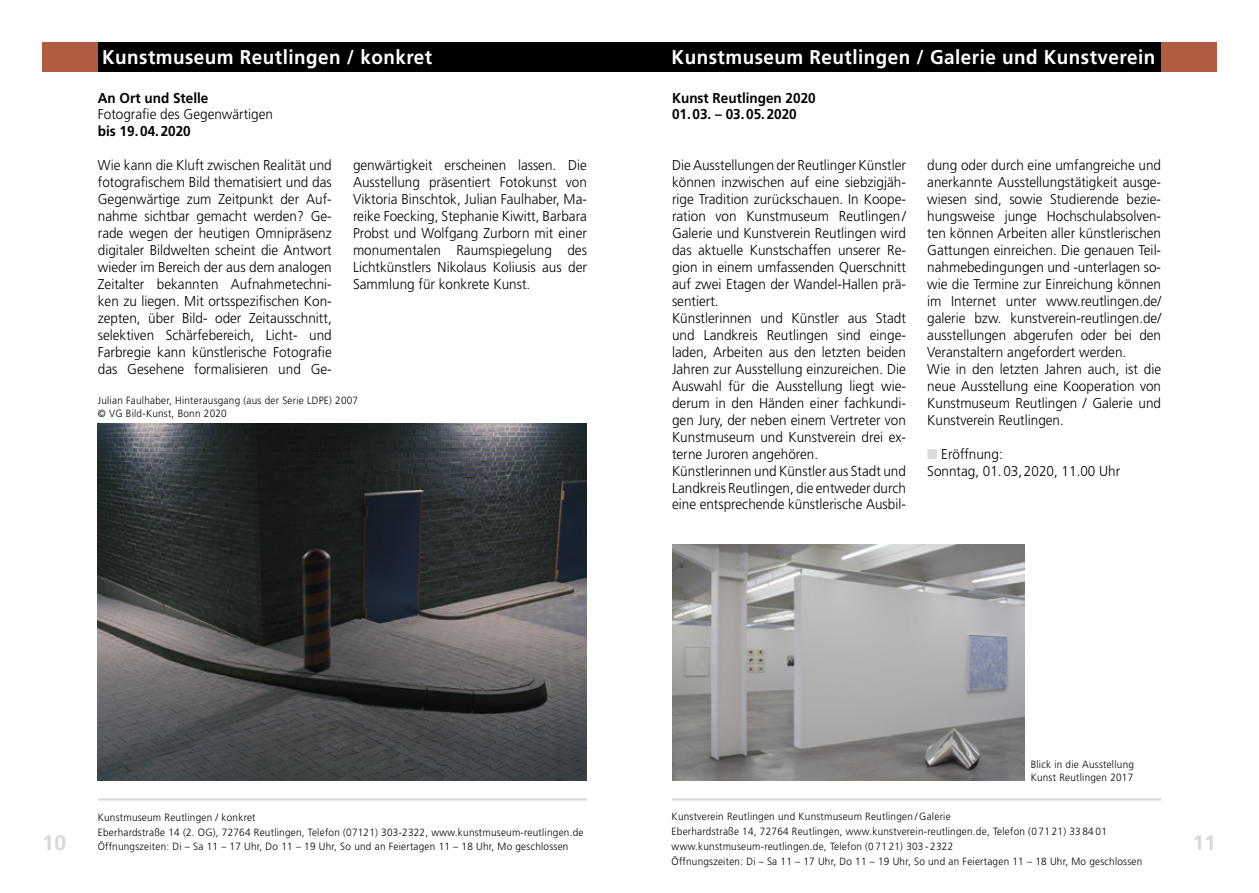
<style>
.page{position:relative;width:1259px;height:893px;background:#fff}
.page>*{position:absolute;margin:0;border:0;box-sizing:border-box;transform-origin:0 0}
.t1{font:700 21px "Frutiger BSK";color:#d9d9d9}
.Kopfzeile_links{font:700 19.8px "Frutiger";letter-spacing:.025em;color:#fff;scale:.95 1}
.Fließtext_Blocksatz{font:300 14.25px/17px "Frutiger";color:#000;text-align:justify;scale:.95 1}
.Fließtext_halbfett{font:700 14.25px "Frutiger";color:#000;scale:.95 1}
.Veranstaltung_Öffnun{font:300 10.5px "Frutiger";letter-spacing:.025em;color:#000;scale:.95 1}
.Bildunterschriften{font:300 10.5px/12.8px "Frutiger";letter-spacing:.025em;color:#000;scale:.95 1}
.s1{color:#d9d9d9}
</style>
<div class="page">
<hr style="left:98px;top:798px;width:489px;height:2px;background:#d9d9d9">
<hr style="left:672px;top:798px;width:489px;height:2px;background:#d9d9d9">
<div style="left:98px;top:43px;width:531px;height:29px;background:#000"></div>
<div style="left:629px;top:43px;width:532px;height:29px;background:#000"></div>
<div style="left:43px;top:43px;width:55px;height:29px;background:#b15b43"></div>
<div style="left:1161px;top:43px;width:55px;height:29px;background:#b15b43"></div>
<img style="left:98px;top:423px;width:489px;height:358px">
<img style="left:672px;top:544px;width:352px;height:237px">
<p class="Kopfzeile_links" style="left:102px;top:46px;width:349px">Kunstmuseum Reutlingen / konkret</p>
<p class="Fließtext_halbfett" style="left:98px;top:89px;width:118px">An Ort und Stelle</p>
<p class="Fließtext_Blocksatz" style="left:98px;top:106px;width:186px">Fotografie des Gegenwärtigen</p>
<p class="Fließtext_halbfett" style="left:98px;top:123px;width:99px">bis 19.04.2020</p>
<p class="Fließtext_Blocksatz" style="left:98px;top:157px;width:248px">Wie kann die Kluft zwischen Realität und fotografischem Bild thematisiert und das Gegenwärtige zum Zeitpunkt der Auf&shy;nahme sichtbar gemacht werden? Ge&shy;rade wegen der heutigen Omnipräsenz digitaler Bildwelten scheint die Antwort wieder im Bereich der aus dem analogen Zeitalter bekannten Aufnahmetechni&shy;ken zu liegen. Mit ortsspezifischen Kon&shy;zepten, über Bild- oder Zeitausschnitt, selektiven Schärfebereich, Licht- und Farbregie kann künstlerische Fotografie das Gesehene formalisieren und Ge-</p>
<p class="Fließtext_Blocksatz" style="left:353px;top:157px;width:248px">genwärtigkeit erscheinen lassen. Die Ausstellung präsentiert Fotokunst von Viktoria Binschtok, Julian Faulhaber, Ma&shy;reike Foecking, Stephanie Kiwitt, Barbara Probst und Wolfgang Zurborn mit einer monumentalen Raumspiegelung des Lichtkünstlers Nikolaus Koliusis aus der Sammlung für konkrete Kunst.</p>
<p class="Bildunterschriften" style="left:98px;top:394px;width:275px">Julian Faulhaber, Hinterausgang (aus der Serie LDPE) 2007</p>
<p class="Bildunterschriften" style="left:98px;top:407px;width:137px">© VG Bild-Kunst, Bonn 2020</p>
<p class="Kopfzeile_links" style="left:671px;top:46px;width:510px">Kunstmuseum Reutlingen / Galerie und Kunstverein</p>
<p class="Fließtext_halbfett" style="left:672px;top:89px;width:153px">Kunst Reutlingen 2020</p>
<p class="Fließtext_halbfett" style="left:672px;top:106px;width:133px">01.03. – 03.05.2020</p>
<p class="Fließtext_Blocksatz" style="left:672px;top:157px;width:248px">Die Ausstellungen der Reutlinger Künstler können inzwischen auf eine siebzigjäh&shy;rige Tradition zurückschauen. In Koope&shy;ration von Kunstmuseum Reutlingen/ Galerie und Kunstverein Reutlingen wird das aktuelle Kunstschaffen unserer Re&shy;gion in einem umfassenden Querschnitt auf zwei Etagen der Wandel-Hallen prä&shy;sentiert.</p>
<p class="Fließtext_Blocksatz" style="left:672px;top:310px;width:248px">Künstlerinnen und Künstler aus Stadt und Landkreis Reutlingen sind einge&shy;laden, Arbeiten aus den letzten beiden Jahren zur Ausstellung einzureichen. Die Auswahl für die Ausstellung liegt wie&shy;derum in den Händen einer fachkundi&shy;gen Jury, der neben einem Vertreter von Kunstmuseum und Kunstverein drei ex&shy;terne Juroren angehören.</p>
<p class="Fließtext_Blocksatz" style="left:672px;top:462px;width:248px">Künstlerinnen und Künstler aus Stadt und Landkreis Reutlingen, die entweder durch eine entsprechende künstlerische Ausbil-</p>
<p class="Fließtext_Blocksatz" style="left:927px;top:157px;width:248px">dung oder durch eine umfangreiche und anerkannte Ausstellungstätigkeit ausge&shy;wiesen sind, sowie Studierende bezie&shy;hungsweise junge Hochschulabsolven&shy;ten können Arbeiten aller künstlerischen Gattungen einreichen. Die genauen Teil&shy;nahmebedingungen und -unterlagen so&shy;wie die Termine zur Einreichung können im Internet unter www.reutlingen.de/ galerie bzw. kunstverein-reutlingen.de/ ausstellungen abgerufen oder bei den Veranstaltern angefordert werden.</p>
<p class="Fließtext_Blocksatz" style="left:927px;top:360px;width:248px">Wie in den letzten Jahren auch, ist die neue Ausstellung eine Kooperation von Kunstmuseum Reutlingen / Galerie und Kunstverein Reutlingen.</p>
<p class="Fließtext_Blocksatz" style="left:927px;top:445px;width:81px"><span class="s1">■</span> Eröffnung:</p>
<p class="Fließtext_Blocksatz" style="left:927px;top:462px;width:205px">Sonntag, 01.03,2020, 11.00 Uhr</p>
<p class="Bildunterschriften" style="left:1030px;top:758px;width:110px">Blick in die Ausstellung<br>Kunst Reutlingen 2017</p>
<p class="Veranstaltung_Öffnun" style="left:671px;top:810px;width:295px">Kunstverein Reutlingen und Kunstmuseum Reutlingen / Galerie</p>
<p class="Veranstaltung_Öffnun" style="left:671px;top:825px;width:460px">Eberhardstraße 14, 72764 Reutlingen, www.kunstverein-reutlingen.de, Telefon (0 71 21) 33 84 01</p>
<p class="Veranstaltung_Öffnun" style="left:671px;top:840px;width:298px">www.kunstmuseum-reutlingen.de, Telefon (0 71 21) 303 - 2322</p>
<p class="Veranstaltung_Öffnun" style="left:671px;top:855px;width:497px">Öffnungszeiten: Di – Sa 11 – 17 Uhr, Do 11 – 19 Uhr, So und an Feiertagen 11 – 18 Uhr, Mo geschlossen</p>
<p class="Veranstaltung_Öffnun" style="left:98px;top:811px;width:168px">Kunstmuseum Reutlingen / konkret</p>
<p class="Veranstaltung_Öffnun" style="left:98px;top:826px;width:513px">Eberhardstraße 14 (2. OG), 72764 Reutlingen, Telefon (07121) 303-2322, www.kunstmuseum-reutlingen.de</p>
<p class="Veranstaltung_Öffnun" style="left:98px;top:841px;width:497px">Öffnungszeiten: Di – Sa 11 – 17 Uhr, Do 11 – 19 Uhr, So und an Feiertagen 11 – 18 Uhr, Mo geschlossen</p>
<h1 class="t1" style="left:43px;top:830px;width:25px">10</h1>
<h1 class="t1" style="left:1192px;top:830px;width:25px">11</h1>
</div>
